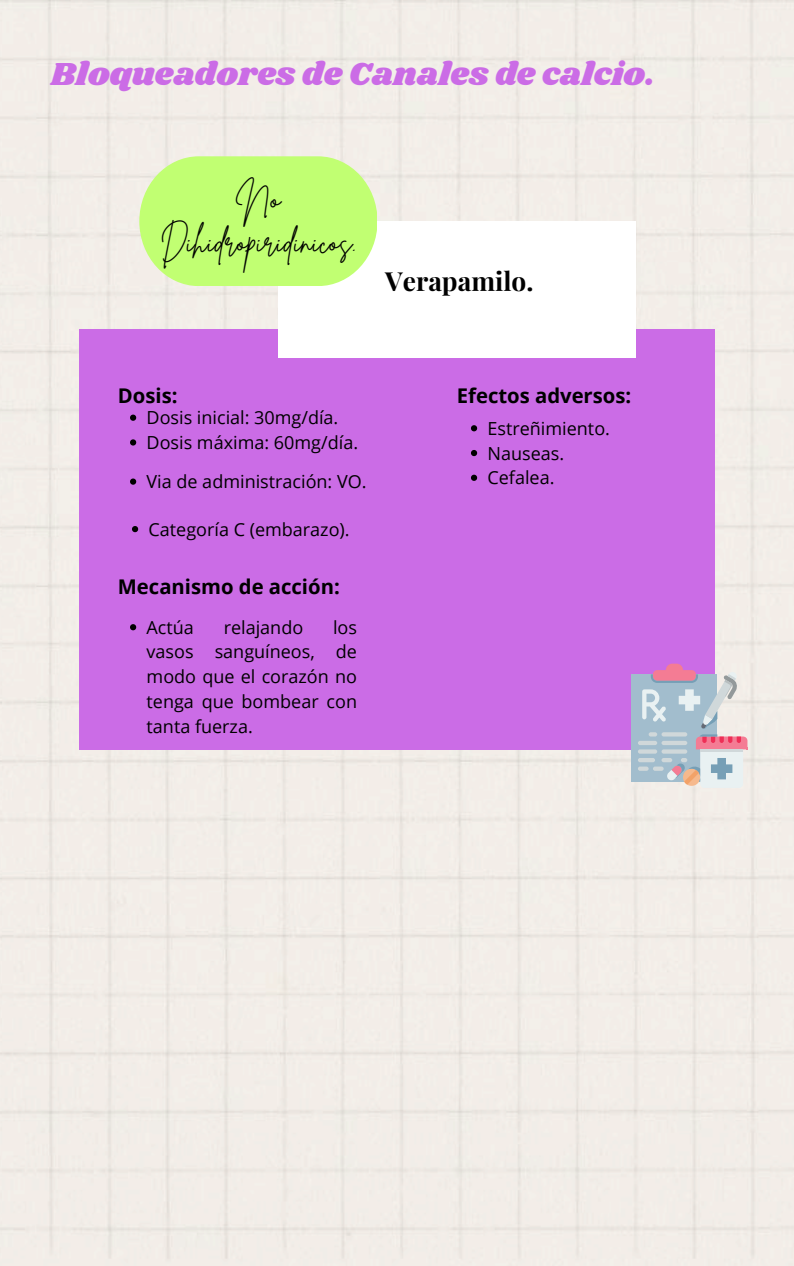
<style>
.page{position:relative;width:794px;height:1266px;background:#fff}
.page>*{position:absolute;margin:0;border:0;box-sizing:border-box;transform-origin:0 0}
.t1{font:33px "Shrikhand";color:#cb6ce6}
.t2{font:30.75px/42.8px "Brittany Signature";color:#000;text-align:center}
.t3{font:700 26.25px "Playfair Display";color:#000}
.t4{font:700 20.25px "Open Sans";color:#000}
.t5{font:18px/24.8px "Open Sans";color:#000}
</style>
<div class="page">
<div style="left:79px;top:329px;width:635px;height:421px;background:#cb6ce6"></div>
<div style="left:278px;top:222px;width:357px;height:136px;background:#fff"></div>
<div style="left:139px;top:156px;width:238px;height:130px;background:#c1ff72;border-radius:62px"></div>
<div style="left:631px;top:674px;width:86px;height:107px;background:#a2bdcd"></div>
<svg style="left:637px;top:741px;width:20px;height:4px"></svg>
<svg style="left:637px;top:758px;width:17px;height:4px"></svg>
<div style="left:637px;top:766px;width:11px;height:5px;background:#d0d8da;border-radius:2px"></div>
<svg style="left:641px;top:663px;width:106px;height:125px"></svg>
<svg style="left:130px;top:414px;width:6px;height:7px"></svg>
<svg style="left:130px;top:439px;width:6px;height:6px"></svg>
<svg style="left:132px;top:526px;width:6px;height:6px"></svg>
<svg style="left:130px;top:478px;width:6px;height:7px"></svg>
<svg style="left:471px;top:425px;width:6px;height:6px"></svg>
<svg style="left:471px;top:450px;width:6px;height:6px"></svg>
<svg style="left:471px;top:475px;width:6px;height:6px"></svg>
<svg style="left:130px;top:624px;width:6px;height:6px"></svg>
<h1 class="t1" style="left:51px;top:51px;width:605px">Bloqueadores de Canales de calcio.</h1>
<h2 class="t2" style="left:160px;top:178px;width:197px">No<br>Dihidropiridinicos.</h2>
<h3 class="t3" style="left:385px;top:263px;width:150px">Verapamilo.</h3>
<p class="t4" style="left:118px;top:381px;width:61px">Dosis:</p>
<p class="t5" style="left:146px;top:405px;width:213px">Dosis inicial: 30mg/día.<br>Dosis máxima: 60mg/día.</p>
<p class="t5" style="left:146px;top:469px;width:221px">Via de administración: VO.</p>
<p class="t5" style="left:148px;top:516px;width:202px">Categoría C (embarazo).</p>
<p class="t4" style="left:118px;top:572px;width:223px">Mecanismo de acción:</p>
<p class="t5" style="left:146px;top:614px;width:49px">Actúa</p>
<p class="t5" style="left:223px;top:614px;width:81px">relajando</p>
<p class="t5" style="left:146px;top:614px;width:212px;text-align:justify;text-indent:186px">los vasos sanguíneos, de modo que el corazón no tenga que bombear con tanta fuerza.</p>
<p class="t4" style="left:456px;top:381px;width:176px">Efectos adversos:</p>
<p class="t5" style="left:487px;top:415px;width:124px">Estreñimiento.<br>Nauseas.<br>Cefalea.</p>
</div>
